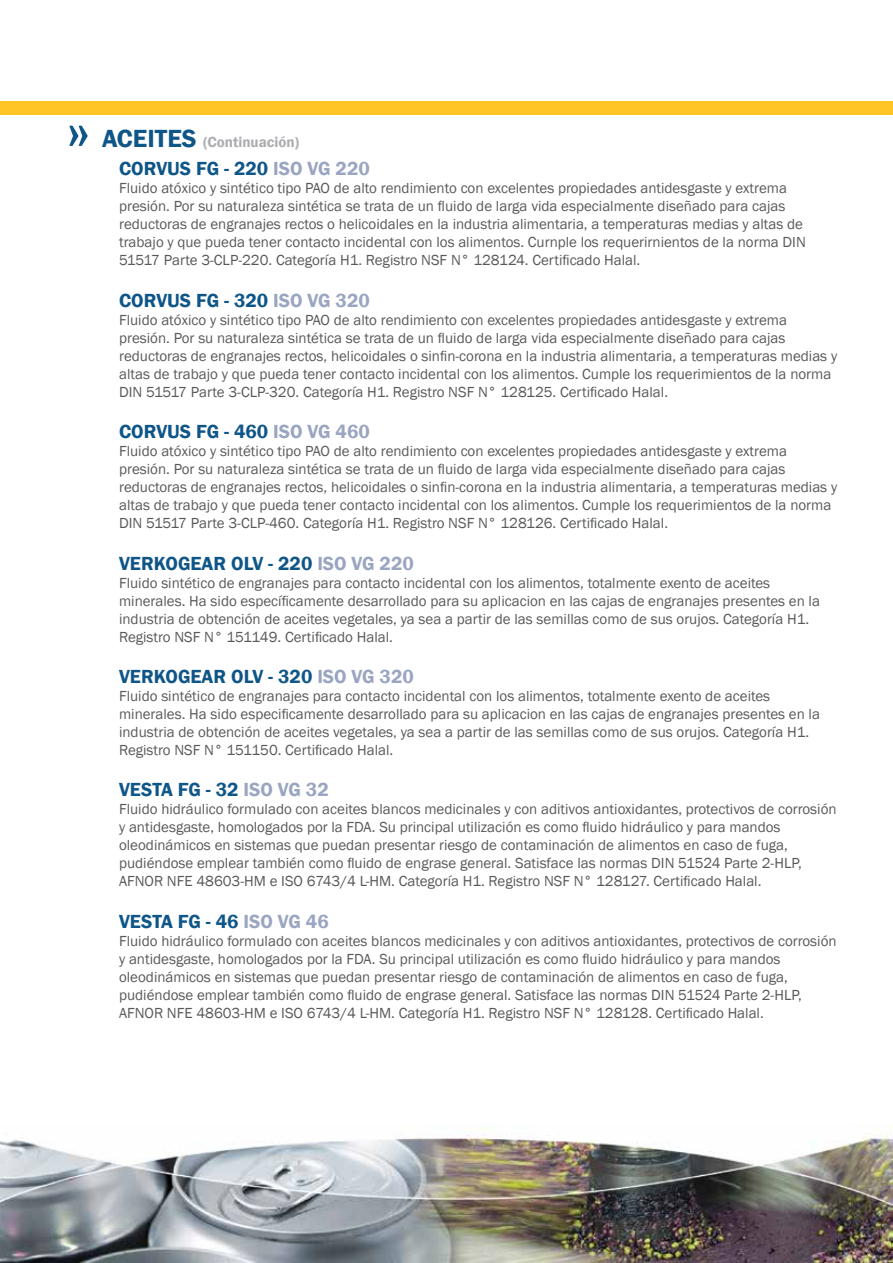
<style>
.page{position:relative;width:893px;height:1263px;background:#fff}
.page>*{position:absolute;margin:0;border:0;box-sizing:border-box;transform-origin:0 0}
.t1{font:72px "Franklin Gothic";color:#0f5688}
.t2{font:600 19.5px "Franklin Gothic";color:#0f5688}
.t3{font:15px/18px "Franklin Gothic";color:#58595b}
.t4{font:600 15px "Franklin Gothic";color:#abadb0}
.s1{font-size:25.5px;color:#0f5688}
.s2{color:#9aa5c1}
</style>
<div class="page">
<div style="left:0;top:102px;width:893px;height:13px;background:#ffc425"></div>
<img style="left:0;top:1124px;width:893px;height:139px">
<h1 class="t1" style="left:66px;top:86px;width:26px">»</h1>
<p class="t4" style="left:102px;top:133px;width:199px"><span class="s1">ACEITES</span> (Continuación)</p>
<h2 class="t2" style="left:119px;top:157px;width:252px">CORVUS FG - 220 <span class="s2">ISO VG 220</span></h2>
<p class="t3" style="left:119px;top:180px;width:688px">Fluido atóxico y sintético tipo PAO de alto rendimiento con excelentes propiedades antidesgaste y extrema presión. Por su naturaleza sintética se trata de un fluido de larga vida especialmente diseñado para cajas reductoras de engranajes rectos o helicoidales en la industria alimentaria, a temperaturas medias y altas de trabajo y que pueda tener contacto incidental con los alimentos. Curnple los requerirnientos de la norma DIN 51517 Parte 3-CLP-220. Categoría H1. Registro NSF N° 128124. Certificado Halal.</p>
<h2 class="t2" style="left:119px;top:288px;width:252px">CORVUS FG - 320 <span class="s2">ISO VG 320</span></h2>
<p class="t3" style="left:119px;top:311px;width:720px">Fluido atóxico y sintético tipo PAO de alto rendimiento con excelentes propiedades antidesgaste y extrema presión. Por su naturaleza sintética se trata de un fluido de larga vida especialmente diseñado para cajas reductoras de engranajes rectos, helicoidales o sinfin-corona en la industria alimentaria, a temperaturas medias y altas de trabajo y que pueda tener contacto incidental con los alimentos. Cumple los requerimientos de la norma DIN 51517 Parte 3-CLP-320. Categoría H1. Registro NSF N° 128125. Certificado Halal.</p>
<h2 class="t2" style="left:119px;top:420px;width:252px">CORVUS FG - 460 <span class="s2">ISO VG 460</span></h2>
<p class="t3" style="left:119px;top:442px;width:720px">Fluido atóxico y sintético tipo PAO de alto rendimiento con excelentes propiedades antidesgaste y extrema presión. Por su naturaleza sintética se trata de un fluido de larga vida especialmente diseñado para cajas reductoras de engranajes rectos, helicoidales o sinfin-corona en la industria alimentaria, a temperaturas medias y altas de trabajo y que pueda tener contacto incidental con los alimentos. Cumple los requerimientos de la norma DIN 51517 Parte 3-CLP-460. Categoría H1. Registro NSF N° 128126. Certificado Halal.</p>
<h2 class="t2" style="left:119px;top:551px;width:296px">VERKOGEAR OLV - 220 <span class="s2">ISO VG 220</span></h2>
<p class="t3" style="left:119px;top:574px;width:702px">Fluido sintético de engranajes para contacto incidental con los alimentos, totalmente exento de aceites minerales. Ha sido específicamente desarrollado para su aplicacion en las cajas de engranajes presentes en la industria de obtención de aceites vegetales, ya sea a partir de las semillas como de sus orujos. Categoría H1.<br>Registro NSF N° 151149. Certificado Halal.</p>
<h2 class="t2" style="left:119px;top:664px;width:296px">VERKOGEAR OLV - 320 <span class="s2">ISO VG 320</span></h2>
<p class="t3" style="left:119px;top:687px;width:702px">Fluido sintético de engranajes para contacto incidental con los alimentos, totalmente exento de aceites minerales. Ha sido especificamente desarrollado para su aplicacion en las cajas de engranajes presentes en la industria de obtención de aceites vegetales, ya sea a partir de las semillas como de sus orujos. Categoría H1.<br>Registro NSF N° 151150. Certificado Halal.</p>
<h2 class="t2" style="left:119px;top:778px;width:211px">VESTA FG - 32 <span class="s2">ISO VG 32</span></h2>
<p class="t3" style="left:119px;top:801px;width:719px">Fluido hidráulico formulado con aceites blancos medicinales y con aditivos antioxidantes, protectivos de corrosión y antidesgaste, homologados por la FDA. Su principal utilización es como fluido hidráulico y para mandos oleodinámicos en sistemas que puedan presentar riesgo de contaminación de alimentos en caso de fuga, pudiéndose emplear también como fluido de engrase general. Satisface las normas DIN 51524 Parte 2-HLP, AFNOR NFE 48603-HM e ISO 6743/4 L-HM. Categoría H1. Registro NSF N° 128127. Certificado Halal.</p>
<h2 class="t2" style="left:119px;top:909px;width:211px">VESTA FG - 46 <span class="s2">ISO VG 46</span></h2>
<p class="t3" style="left:119px;top:932px;width:719px">Fluido hidráulico formulado con aceites blancos medicinales y con aditivos antioxidantes, protectivos de corrosión y antidesgaste, homologados por la FDA. Su principal utilización es como fluido hidráulico y para mandos oleodinámicos en sistemas que puedan presentar riesgo de contaminación de alimentos en caso de fuga, pudiéndose emplear también como fluido de engrase general. Satisface las normas DIN 51524 Parte 2-HLP, AFNOR NFE 48603-HM e ISO 6743/4 L-HM. Categoría H1. Registro NSF N° 128128. Certificado Halal.</p>
</div>
